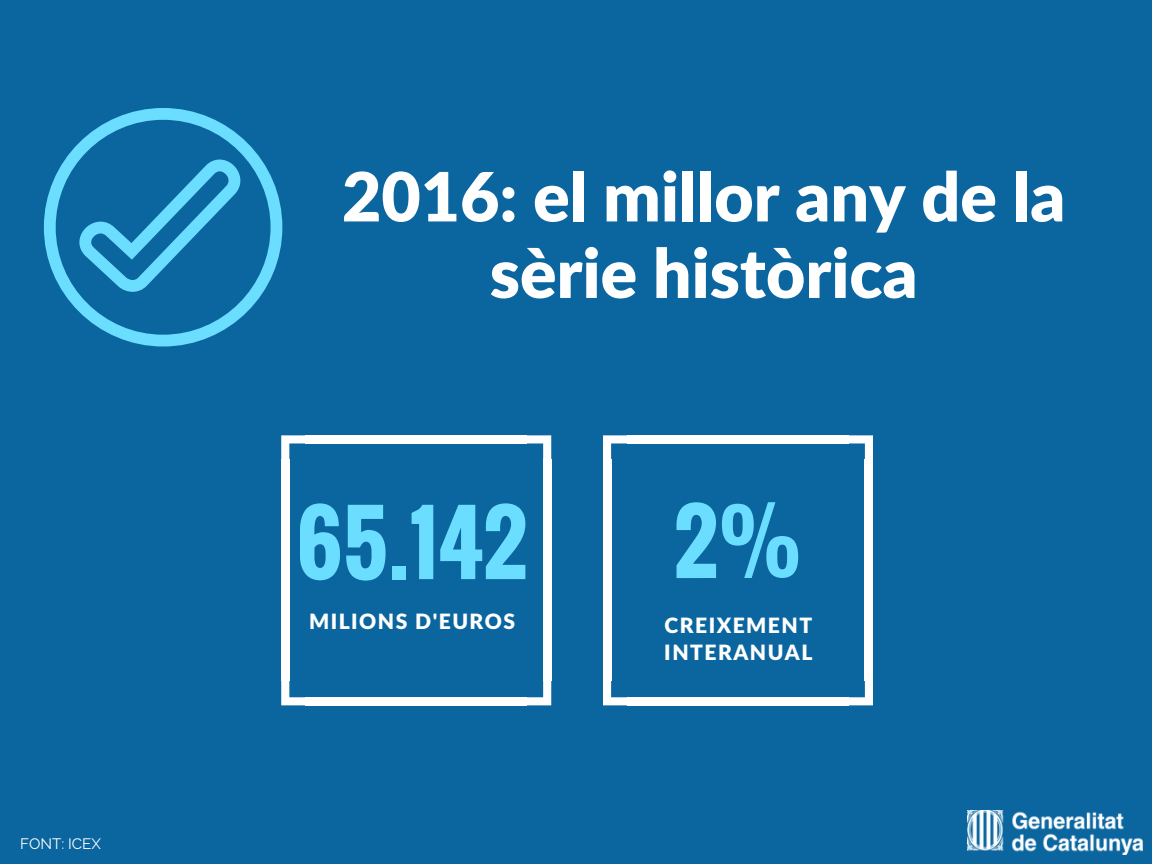
<style>
.page{position:relative;width:1152px;height:864px;background:#0b66a0}
.page>*{position:absolute;margin:0;border:0;box-sizing:border-box;transform-origin:0 0}
.t1{font:700 84.45px "Oswald";color:#6bdeff}
.t2{font:900 67.95px/76.5px "Lato";color:#fff;text-align:center}
.t3{font:900 21.15px/27px "Lato";letter-spacing:.07em;color:#fff}
.t4{font:15.15px "Raleway";color:#fff}
</style>
<div class="page">
<div style="left:543px;top:460px;width:8px;height:221px;background:#fff"></div>
<div style="left:281px;top:460px;width:8px;height:221px;background:#fff"></div>
<div style="left:306px;top:435px;width:221px;height:8px;background:#fff"></div>
<div style="left:306px;top:697px;width:221px;height:8px;background:#fff"></div>
<svg style="left:526px;top:435px;width:25px;height:25px"></svg>
<svg style="left:281px;top:435px;width:25px;height:25px"></svg>
<svg style="left:527px;top:681px;width:24px;height:24px"></svg>
<svg style="left:281px;top:681px;width:25px;height:24px"></svg>
<div style="left:865px;top:460px;width:8px;height:221px;background:#fff"></div>
<div style="left:603px;top:460px;width:8px;height:221px;background:#fff"></div>
<div style="left:627px;top:435px;width:222px;height:8px;background:#fff"></div>
<div style="left:627px;top:697px;width:222px;height:8px;background:#fff"></div>
<svg style="left:848px;top:435px;width:25px;height:25px"></svg>
<svg style="left:603px;top:435px;width:25px;height:25px"></svg>
<svg style="left:849px;top:681px;width:24px;height:24px"></svg>
<svg style="left:603px;top:681px;width:24px;height:24px"></svg>
<img style="left:967px;top:810px;width:176px;height:45px">
<svg style="left:44px;top:108px;width:238px;height:238px"></svg>
<svg style="left:78px;top:160px;width:164px;height:132px"></svg>
<p class="t4" style="left:20px;top:835px;width:82px">FONT: ICEX</p>
<h2 class="t2" style="left:342px;top:157px;width:725px">2016: el millor any de la sèrie històrica</h2>
<h1 class="t1" style="left:296px;top:478px;width:232px">65.142</h1>
<h1 class="t1" style="left:674px;top:477px;width:130px">2%</h1>
<p class="t3" style="left:664px;top:611px;width:150px">CREIXEMENT<br>INTERANUAL</p>
<p class="t3" style="left:309px;top:607px;width:208px">MILIONS D'EUROS</p>
</div>
